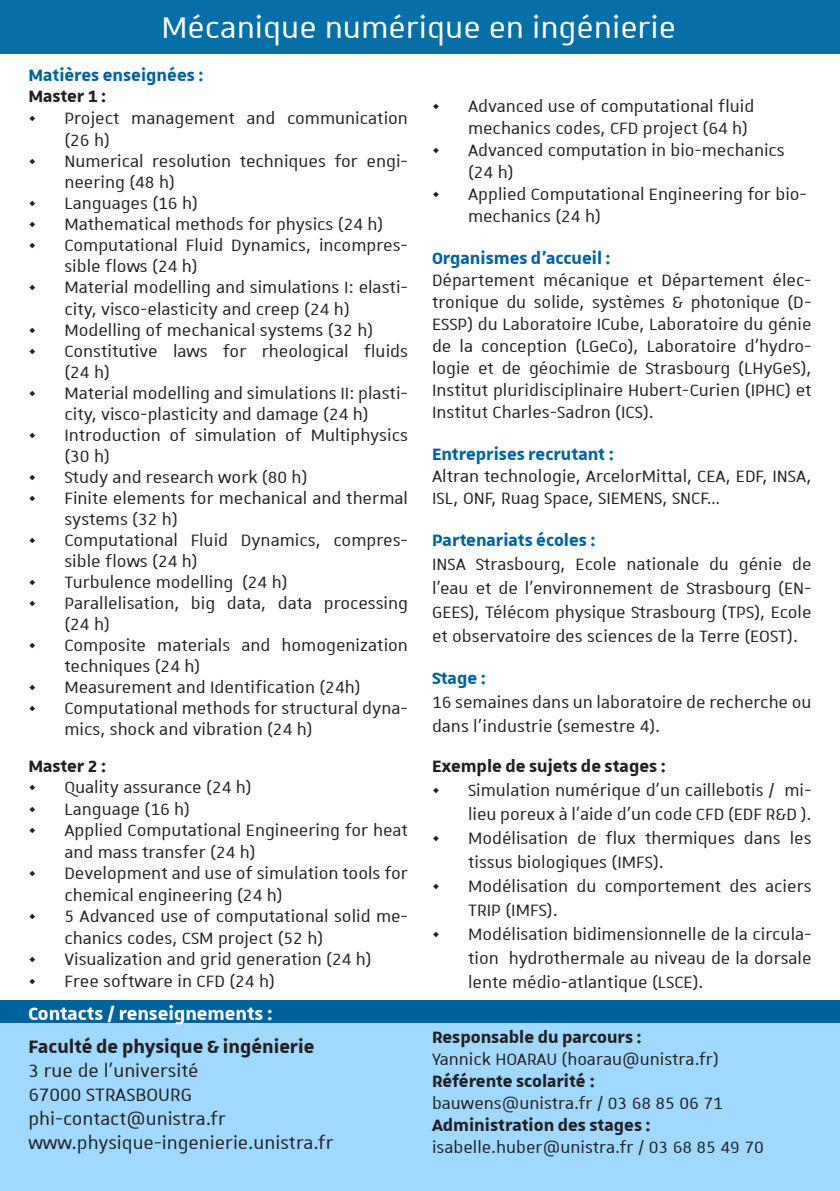
<style>
.page{position:relative;width:840px;height:1191px;background:#fff}
.page>*{position:absolute;margin:0;border:0;box-sizing:border-box;transform-origin:0 0}
.t1{font:40px "Unistra A";color:#fff}
.t2{font:24px "Unistra A";color:#231f20}
.t3{font:700 24px "Unistra A";color:#231f20}
.t4{font:700 24px "Unistra A";color:#fff}
.t5{font:22px/22px "Unistra A";color:#231f20}
.t6{font:700 22px "Unistra A";color:#231f20}
.t7{font:700 22px "Unistra A";color:#00629d}
</style>
<div class="page">
<div style="left:0;top:1006px;width:839px;height:185px;background:#a0d8ff"></div>
<div style="left:0;top:0;width:839px;height:54px;background:#076fa8"></div>
<div style="left:0;top:999px;width:839px;height:23px;background:#00629d"></div>
<p class="t1" style="left:161px;top:7px;width:516px">Mécanique numérique en ingénierie</p>
<p class="t7" style="left:28px;top:63px;width:176px">Matières enseignées :</p>
<p class="t6" style="left:28px;top:84px;width:79px">Master 1 :</p>
<p class="t5" style="left:64px;top:107px;width:345px;text-indent:-36px">• Project management and communication (26 h)</p>
<p class="t5" style="left:64px;top:150px;width:345px;line-height:21px;text-indent:-36px">• Numerical resolution techniques for engi&shy;neering (48 h)</p>
<p class="t5" style="left:28px;top:192px;width:171px">• Languages (16 h)</p>
<p class="t5" style="left:28px;top:213px;width:356px">• Mathematical methods for physics (24 h)</p>
<p class="t5" style="left:64px;top:234px;width:345px;line-height:21px;text-indent:-36px">• Computational Fluid Dynamics, incompres&shy;sible flows (24 h)</p>
<p class="t5" style="left:64px;top:276px;width:345px;line-height:21px;text-indent:-36px">• Material modelling and simulations I: elasti&shy;city, visco-elasticity and creep (24 h)</p>
<p class="t5" style="left:28px;top:318px;width:346px">• Modelling of mechanical systems (32 h)</p>
<p class="t5" style="left:64px;top:339px;width:345px;line-height:21px;text-indent:-36px">• Constitutive laws for rheological fluids (24 h)</p>
<p class="t5" style="left:28px;top:381px;width:381px;line-height:21px;text-align:center">• Material modelling and simulations II: plasti&shy;city, visco-plasticity and damage (24 h)</p>
<p class="t5" style="left:64px;top:423px;width:345px;line-height:21px;text-indent:-36px">• Introduction of simulation of Multiphysics (30 h)</p>
<p class="t5" style="left:28px;top:465px;width:280px">• Study and research work (80 h)</p>
<p class="t5" style="left:64px;top:486px;width:345px;line-height:21px;text-indent:-36px">• Finite elements for mechanical and thermal systems (32 h)</p>
<p class="t5" style="left:64px;top:528px;width:345px;line-height:21px;text-indent:-36px">• Computational Fluid Dynamics, compres&shy;sible flows (24 h)</p>
<p class="t5" style="left:28px;top:570px;width:260px">• Turbulence modelling (24 h)</p>
<p class="t5" style="left:64px;top:591px;width:345px;line-height:21px;text-indent:-36px">• Parallelisation, big data, data processing (24 h)</p>
<p class="t5" style="left:64px;top:633px;width:345px;line-height:21px;text-indent:-36px">• Composite materials and homogenization techniques (24 h)</p>
<p class="t5" style="left:28px;top:675px;width:333px">• Measurement and Identification (24h)</p>
<p class="t5" style="left:64px;top:696px;width:345px;line-height:21px;text-indent:-36px">• Computational methods for structural dyna&shy;mics, shock and vibration (24 h)</p>
<p class="t6" style="left:28px;top:753px;width:79px">Master 2 :</p>
<p class="t5" style="left:28px;top:775px;width:225px">• Quality assurance (24 h)</p>
<p class="t5" style="left:28px;top:797px;width:163px">• Language (16 h)</p>
<p class="t5" style="left:64px;top:819px;width:345px;text-indent:-36px">• Applied Computational Engineering for heat and mass transfer (24 h)</p>
<p class="t5" style="left:64px;top:862px;width:345px;text-indent:-36px">• Development and use of simulation tools for chemical engineering (24 h)</p>
<p class="t5" style="left:64px;top:905px;width:345px;text-indent:-36px">• 5 Advanced use of computational solid me&shy;chanics codes, CSM project (52 h)</p>
<p class="t5" style="left:28px;top:947px;width:345px">• Visualization and grid generation (24 h)</p>
<p class="t5" style="left:28px;top:969px;width:248px">• Free software in CFD (24 h)</p>
<p class="t5" style="left:432px;top:94px;width:323px;text-align:right">• Advanced use of computational fluid mechanics codes, CFD project (64 h)</p>
<p class="t5" style="left:468px;top:138px;width:318px;text-indent:-36px">• Advanced computation in bio-mechanics (24 h)</p>
<p class="t5" style="left:468px;top:182px;width:340px;text-indent:-36px">• Applied Computational Engineering for bio&shy;mechanics (24 h)</p>
<p class="t7" style="left:432px;top:245px;width:180px">Organismes d’accueil :</p>
<p class="t5" style="left:432px;top:268px;width:381px;text-align:justify">Département mécanique et Département élec&shy;tronique du solide, systèmes &amp; photonique (D-ESSP) du Laboratoire ICube, Laboratoire du génie de la conception (LGeCo), Laboratoire d’hydro&shy;logie et de géochimie de Strasbourg (LHyGeS), Institut pluridisciplinaire Hubert-Curien (IPHC) et Institut Charles-Sadron (ICS).</p>
<p class="t7" style="left:432px;top:441px;width:183px">Entreprises recrutant :</p>
<p class="t5" style="left:432px;top:464px;width:381px">Altran technologie, ArcelorMittal, CEA, EDF, INSA,<br>ISL, ONF, Ruag Space, SIEMENS, SNCF…</p>
<p class="t7" style="left:432px;top:527px;width:165px">Partenariats écoles :</p>
<p class="t5" style="left:432px;top:551px;width:381px;line-height:24px;text-align:justify">INSA Strasbourg, Ecole nationale du génie de l’eau et de l’environnement de Strasbourg (EN-GEES), Télécom physique Strasbourg (TPS), Ecole et observatoire des sciences de la Terre (EOST).</p>
<p class="t7" style="left:432px;top:665px;width:55px">Stage :</p>
<p class="t5" style="left:432px;top:689px;width:381px;line-height:24px">16 semaines dans un laboratoire de recherche ou dans l’industrie (semestre 4).</p>
<p class="t6" style="left:432px;top:753px;width:235px">Exemple de sujets de stages :</p>
<p class="t5" style="left:432px;top:777px;width:381px;line-height:24px;text-align:right">• Simulation numérique d’un caillebotis / mi&shy;lieu poreux à l’aide d’un code CFD (EDF R&amp;D ).</p>
<p class="t5" style="left:468px;top:825px;width:345px;line-height:24px;text-indent:-36px">• Modélisation de flux thermiques dans les tissus biologiques (IMFS).</p>
<p class="t5" style="left:468px;top:873px;width:345px;line-height:24px;text-indent:-36px">• Modélisation du comportement des aciers<br>TRIP (IMFS).</p>
<p class="t5" style="left:468px;top:921px;width:345px;line-height:24px;text-align:justify;text-indent:-36px">• Modélisation bidimensionnelle de la circula&shy;tion hydrothermale au niveau de la dorsale lente médio-atlantique (LSCE).</p>
<p class="t4" style="left:28px;top:999px;width:246px">Contacts / renseignements :</p>
<p class="t3" style="left:28px;top:1033px;width:287px">Faculté de physique &amp; ingénierie</p>
<p class="t2" style="left:28px;top:1058px;width:171px">3 rue de l’université</p>
<p class="t2" style="left:28px;top:1082px;width:165px">67000 STRASBOURG</p>
<p class="t2" style="left:28px;top:1106px;width:199px">phi-contact@unistra.fr</p>
<p class="t2" style="left:28px;top:1130px;width:306px">www.physique-ingenierie.unistra.fr</p>
<p class="t6" style="left:432px;top:1025px;width:211px">Responsable du parcours :</p>
<p class="t5" style="left:432px;top:1047px;width:288px">Yannick HOARAU (hoarau@unistra.fr)</p>
<p class="t6" style="left:432px;top:1069px;width:164px">Référente scolarité :</p>
<p class="t5" style="left:432px;top:1091px;width:292px">bauwens@unistra.fr / 03 68 85 06 71</p>
<p class="t6" style="left:432px;top:1113px;width:220px">Administration des stages :</p>
<p class="t5" style="left:432px;top:1135px;width:333px">isabelle.huber@unistra.fr / 03 68 85 49 70</p>
</div>
